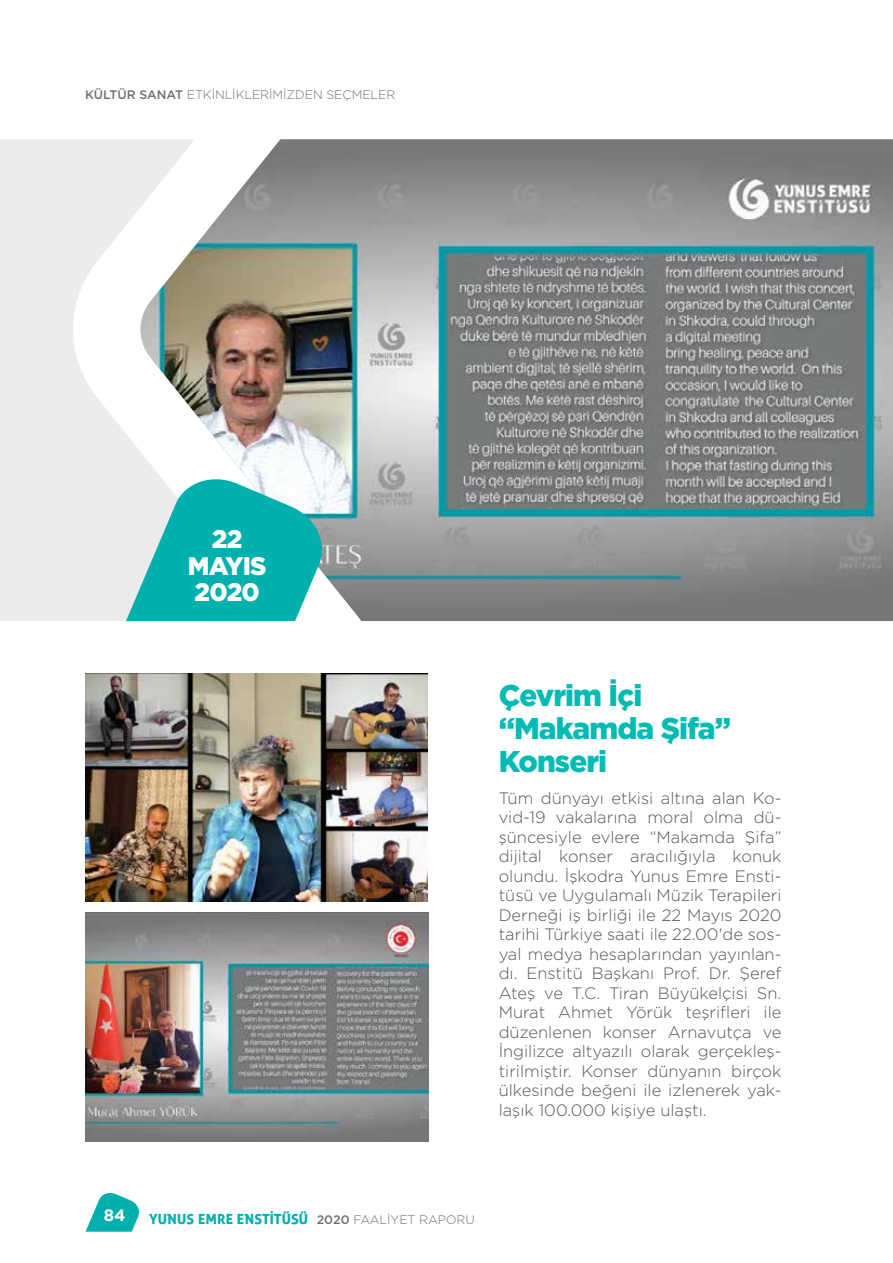
<style>
.page{position:relative;width:893px;height:1263px;background:#fff}
.page>*{position:absolute;margin:0;border:0;box-sizing:border-box;transform-origin:0 0}
.t1{font:900 30px/33px "Gotham";letter-spacing:-.03em;color:#00bbb4}
.t2{font:900 25.35px/26.4px "Gotham";letter-spacing:-.03em;color:#fff;text-align:center}
.t3{font:300 16.5px/19.5px "Gotham";color:#575756;text-align:justify}
.t4{font:700 16.5px "Gotham";color:#fff}
.t5{font:14.1px "Yunus Emre Bold";color:#00b0ad}
.t6{font:300 12.3px "Gotham";color:#706f6f}
.s1{font-weight:500}
.s2{font-family:"Gotham";font-weight:500;font-size:12.3px;color:#706f6f}
.s3{font-family:"Gotham";font-weight:300;font-size:12.3px;color:#706f6f}
</style>
<div class="page">
<svg style="left:86px;top:1193px;width:54px;height:39px"></svg>
<img style="left:85px;top:673px;width:342px;height:228px">
<img style="left:85px;top:913px;width:343px;height:228px">
<svg style="left:0;top:140px;width:141px;height:481px;fill:#ececec"></svg>
<img style="left:141px;top:139px;width:752px;height:482px">
<svg style="left:126px;top:473px;width:202px;height:148px;background:#4ac3c1"></svg>
<p class="t6" style="left:85px;top:87px;width:312px"><span class="s1">KÜLTÜR SANAT</span> ETKİNLİKLERİMİZDEN SEÇMELER</p>
<h2 class="t2" style="left:188px;top:526px;width:80px">22<br>MAYIS<br>2020</h2>
<h1 class="t1" style="left:499px;top:678px;width:234px">Çevrim İçi “Makamda Şifa”<br>Konseri</h1>
<p class="t3" style="left:499px;top:788px;width:284px">Tüm dünyayı etkisi altına alan Ko&shy;vid-19 vakalarına moral olma dü&shy;şüncesiyle evlere “Makamda Şifa” dijital konser aracılığıyla konuk olundu. İşkodra Yunus Emre Ensti&shy;tüsü ve Uygulamalı Müzik Terapileri Derneği iş birliği ile 22 Mayıs 2020 tarihi Türkiye saati ile 22.00'de sos&shy;yal medya hesaplarından yayınlan&shy;dı. Enstitü Başkanı Prof. Dr. Şeref Ateş ve T.C. Tiran Büyükelçisi Sn.<br>Murat Ahmet Yörük teşrifleri ile düzenlenen konser Arnavutça ve İngilizce altyazılı olarak gerçekleş&shy;tirilmiştir. Konser dünyanın birçok ülkesinde beğeni ile izlenerek yak&shy;laşık 100.000 kişiye ulaştı.</p>
<p class="t4" style="left:104px;top:1204px;width:23px">84</p>
<p class="t5" style="left:149px;top:1211px;width:327px">YUNUS EMRE ENSTİTÜSÜ <span class="s2">2020</span> <span class="s3">FAALİYET RAPORU</span></p>
</div>
